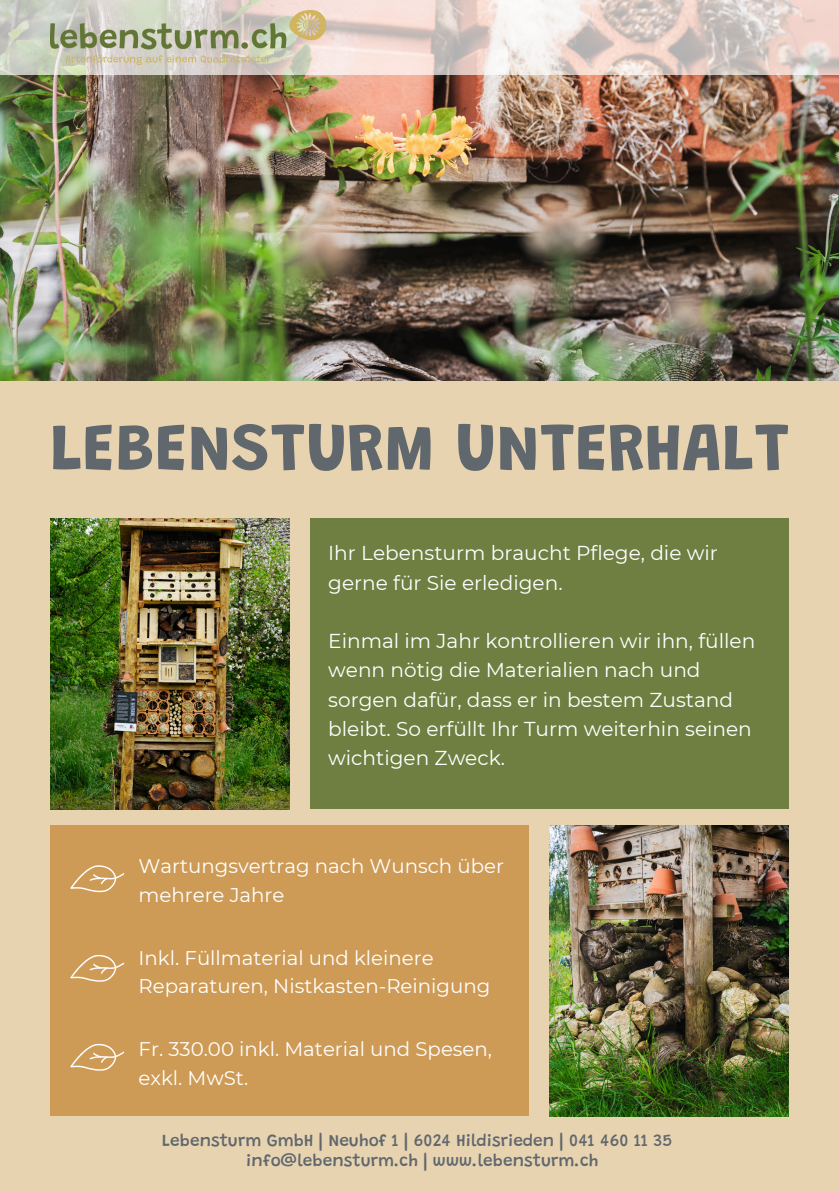
<style>
.page{position:relative;width:839px;height:1191px;background:#fff}
.page>*{position:absolute;margin:0;border:0;box-sizing:border-box;transform-origin:0 0}
.t1{font:700 68px "Grandstander";color:#60686d}
.t2{font:20px/29.2px "Montserrat";color:#fff}
.t3{font:19.8px/28.4px "Montserrat";color:#fff}
.t4{font:500 17.2px "Grandstander";color:#60686d}
</style>
<div class="page">
<div style="left:0;top:0;width:838px;height:1191px;background:#e8d3b1"></div>
<img style="left:0;top:74px;width:838px;height:307px">
<div style="left:310px;top:518px;width:479px;height:291px;background:#6f7f42"></div>
<img style="left:549px;top:826px;width:239px;height:291px">
<div style="left:50px;top:826px;width:479px;height:290px;background:#ce9b57"></div>
<img style="left:50px;top:519px;width:239px;height:291px">
<svg style="left:70px;top:865px;width:55px;height:28px"></svg>
<svg style="left:70px;top:954px;width:55px;height:28px"></svg>
<svg style="left:70px;top:1043px;width:55px;height:28px"></svg>
<svg style="left:0;top:0;width:838px;height:74px;background:#e1d4ce"></svg>
<img style="left:50px;top:10px;width:275px;height:54px">
<h2 class="t1" style="left:50px;top:420px;width:741px">LEBENSTURM UNTERHALT</h2>
<h2 class="t2" style="left:328px;top:539px;width:391px">Ihr Lebensturm braucht Pflege, die wir gerne für Sie erledigen.</h2>
<p class="t2" style="left:328px;top:626px;width:428px">Einmal im Jahr kontrollieren wir ihn, füllen wenn nötig die Materialien nach und sorgen dafür, dass er in bestem Zustand bleibt. So erfüllt Ihr Turm weiterhin seinen wichtigen Zweck.</p>
<p class="t3" style="left:139px;top:852px;width:367px">Wartungsvertrag nach Wunsch über mehrere Jahre</p>
<p class="t3" style="left:139px;top:943px;width:353px">Inkl. Füllmaterial und kleinere<br>Reparaturen, Nistkasten-Reinigung</p>
<p class="t3" style="left:139px;top:1035px;width:355px">Fr. 330.00 inkl. Material und Spesen, exkl. MwSt.</p>
<h2 class="t4" style="left:162px;top:1133px;width:511px">Lebensturm GmbH | Neuhof 1 | 6024 Hildisrieden | 041 460 11 35</h2>
<h2 class="t4" style="left:246px;top:1153px;width:354px">info@lebensturm.ch | www.lebensturm.ch</h2>
</div>
